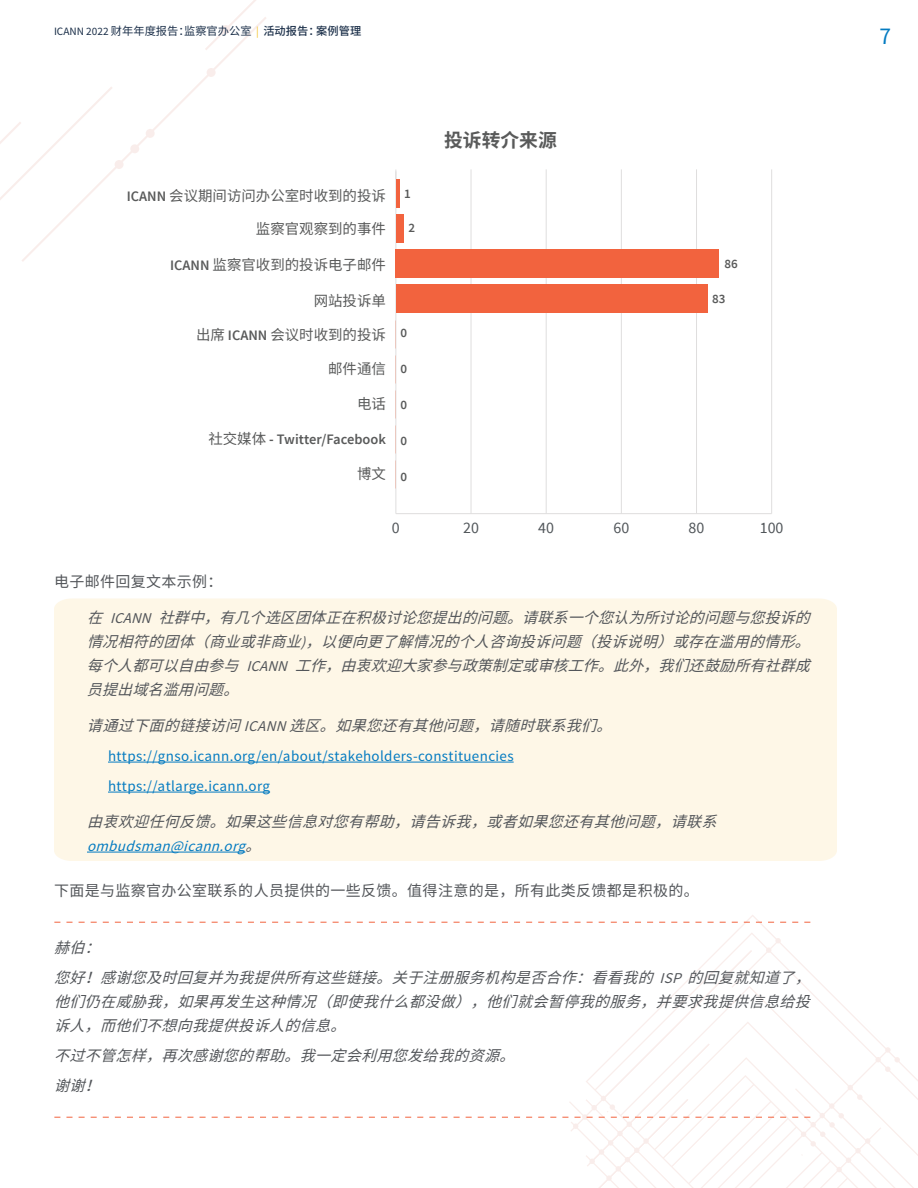
<style>
.page{position:relative;width:918px;height:1188px;background:#fff}
.page>*{position:absolute;margin:0;border:0;box-sizing:border-box;transform-origin:0 0}
.t1{font:21px "Noto Sans CJ Ksc";color:#047bc1}
.t2{font:700 18.75px "Noto Sans CJ Ksc";color:#595a5a}
.t3{font:15.9px "Source Sans Pro";color:#51565a}
.t4{font:italic 15px/24px "Noto Sans CJ Ksc";color:#53565a}
.t5{font:15px/30px "Source Sans Pro";letter-spacing:.025em;color:#047bc1}
.t6{font:15px "Noto Sans CJ Ksc";letter-spacing:.025em;color:#53565a}
.t7{font:italic 15px "Source Sans Pro";color:#047bc1}
.t8{font:14.4px "Noto Sans CJ Ksc";color:#595a5a}
.t9{font:600 14.4px "Source Sans Pro";color:#595a5a}
.t10{font:600 13.05px "Source Sans Pro";color:#595a5a}
.t11{font:11.25px "Noto Sans CJ Ksc";color:#1b2f49}
.s1{font-family:"Source Sans Pro"}
.s2{font-family:"Source Sans Pro";color:#f4c22a}
.s3{font-weight:500}
.s4{font-family:"Source Sans Pro";font-weight:600}
.s5{font-family:"Noto Sans CJ Ksc";font-weight:400}
.s6{font-family:"Noto Sans CJ Ksc";color:#53565a}
</style>
<div class="page">
<svg style="left:113px;top:50px;width:121px;height:121px"></svg>
<svg style="left:205px;top:0;width:61px;height:50px"></svg>
<svg style="left:0;top:87px;width:113px;height:174px"></svg>
<div style="left:207px;top:68px;width:9px;height:9px;background:#f9edeb;border-radius:50%"></div>
<div style="left:146px;top:129px;width:9px;height:9px;background:#f9edeb;border-radius:50%"></div>
<div style="left:130px;top:144px;width:9px;height:9px;background:#f9edeb;border-radius:50%"></div>
<div style="left:115px;top:160px;width:9px;height:9px;background:#f9edeb;border-radius:50%"></div>
<div style="left:221px;top:25px;width:9px;height:9px;background:#f9edeb;border-radius:50%"></div>
<div style="left:54px;top:598px;width:783px;height:263px;background:#fef7e7"></div>
<hr style="left:108px;top:762px;width:406px;height:1px;background:#047bc1">
<hr style="left:108px;top:792px;width:162px;height:1px;background:#047bc1">
<hr style="left:87px;top:852px;width:158px;height:1px;background:#047bc1">
<hr style="left:396px;top:513px;width:376px;height:1px;background:#dfdede">
<hr style="left:471px;top:169px;width:1px;height:345px;background:#dfdede">
<hr style="left:546px;top:169px;width:1px;height:345px;background:#dfdede">
<hr style="left:621px;top:169px;width:1px;height:345px;background:#dfdede">
<hr style="left:696px;top:169px;width:1px;height:345px;background:#dfdede">
<hr style="left:771px;top:169px;width:1px;height:345px;background:#dfdede">
<hr style="left:396px;top:171px;width:1px;height:343px;background:#dfdede">
<div style="left:396px;top:285px;width:312px;height:28px;background:#f2633e"></div>
<div style="left:396px;top:250px;width:323px;height:28px;background:#f2633e"></div>
<div style="left:396px;top:215px;width:7px;height:28px;background:#f2633e"></div>
<hr style="left:396px;top:179px;width:4px;height:29px;background:#f2633e">
<svg style="left:54px;top:922px;width:756px;height:1px"></svg>
<svg style="left:54px;top:938px;width:864px;height:250px"></svg>
<p class="t11" style="left:54px;top:25px;width:309px"><span class="s1">ICANN 2022</span> 财年年度报告：监察官办公室 <span class="s2">|</span> <span class="s3">活动报告：案例管理</span></p>
<p class="t8" style="left:127px;top:187px;width:261px"><span class="s4">ICANN</span> 会议期间访问办公室时收到的投诉</p>
<p class="t8" style="left:256px;top:221px;width:132px">监察官观察到的事件</p>
<p class="t8" style="left:170px;top:257px;width:217px"><span class="s4">ICANN</span> 监察官收到的投诉电子邮件</p>
<p class="t8" style="left:314px;top:292px;width:74px">网站投诉单</p>
<p class="t8" style="left:196px;top:326px;width:191px">出席 <span class="s4">ICANN</span> 会议时收到的投诉</p>
<p class="t8" style="left:328px;top:360px;width:59px">邮件通信</p>
<p class="t8" style="left:357px;top:396px;width:30px">电话</p>
<p class="t9" style="left:208px;top:430px;width:179px"><span class="s5">社交媒体</span> - Twitter/Facebook</p>
<p class="t8" style="left:357px;top:466px;width:30px">博文</p>
<p class="t10" style="left:404px;top:186px;width:8px">1</p>
<p class="t10" style="left:409px;top:220px;width:8px">2</p>
<p class="t10" style="left:400px;top:325px;width:8px">0</p>
<p class="t10" style="left:400px;top:361px;width:8px">0</p>
<p class="t10" style="left:400px;top:396px;width:8px">0</p>
<p class="t10" style="left:400px;top:433px;width:8px">0</p>
<p class="t10" style="left:400px;top:469px;width:8px">0</p>
<p class="t2" style="left:444px;top:130px;width:114px">投诉转介来源</p>
<p class="t10" style="left:724px;top:256px;width:15px">86</p>
<p class="t10" style="left:712px;top:291px;width:15px">83</p>
<p class="t3" style="left:392px;top:518px;width:9px">0</p>
<p class="t3" style="left:463px;top:518px;width:17px">20</p>
<p class="t3" style="left:538px;top:518px;width:17px">40</p>
<p class="t3" style="left:613px;top:518px;width:17px">60</p>
<p class="t3" style="left:689px;top:518px;width:17px">80</p>
<p class="t3" style="left:760px;top:518px;width:25px">100</p>
<p class="t6" style="left:54px;top:573px;width:170px">电子邮件回复文本示例：</p>
<p class="t4" style="left:87px;top:605px;width:736px;text-align:justify">在<span class="s1">I CA N N</span> 社群中，有几个选区团体正在积极讨论您提出的问题。请联系一个您认为所讨论的问题与您投诉的情况相符的团体（商业或非商业<span class="s1">)</span> ，以便向更了解情况的个人咨询投诉问题（投诉说明）或存在滥用的情形。每个人都可以自由参与<span class="s1">I CA N N</span> 工作，由衷欢迎大家参与政策制定或审核工作。此外，我们还鼓励所有社群成员提出域名滥用问题。</p>
<p class="t4" style="left:87px;top:713px;width:537px">请通过下面的链接访问<span class="s1">I CA N N</span> 选区。如果您还有其他问题，请随时联系我们。</p>
<p class="t5" style="left:108px;top:741px;width:407px">https://gnso.icann.org/en/about/stakeholders-constituencies https://atlarge.icann.org</p>
<p class="t4" style="left:87px;top:809px;width:642px">由衷欢迎任何反馈。如果这些信息对您有帮助，请告诉我，或者如果您还有其他问题，请联系</p>
<p class="t7" style="left:87px;top:836px;width:186px">ombudsman@icann.org<span class="s6">。</span></p>
<p class="t6" style="left:54px;top:882px;width:646px">下面是与监察官办公室联系的人员提供的一些反馈。值得注意的是，所有此类反馈都是积极的。</p>
<p class="t4" style="left:54px;top:932px;width:769px;line-height:30px">赫伯：<br>您好！感谢您及时回复并为我提供所有这些链接。关于注册服务机构是否合作：看看我的<span class="s1">I S P</span> 的回复就知道了，</p>
<p class="t4" style="left:54px;top:989px;width:769px">他们仍在威胁我，如果再发生这种情况（即使我什么都没做），他们就会暂停我的服务，并要求我提供信息给投诉人，而他们不想向我提供投诉人的信息。</p>
<p class="t4" style="left:54px;top:1040px;width:473px;line-height:30px">不过不管怎样，再次感谢您的帮助。我一定会利用您发给我的资源。谢谢！</p>
<h1 class="t1" style="left:879px;top:24px;width:13px">7</h1>
</div>
